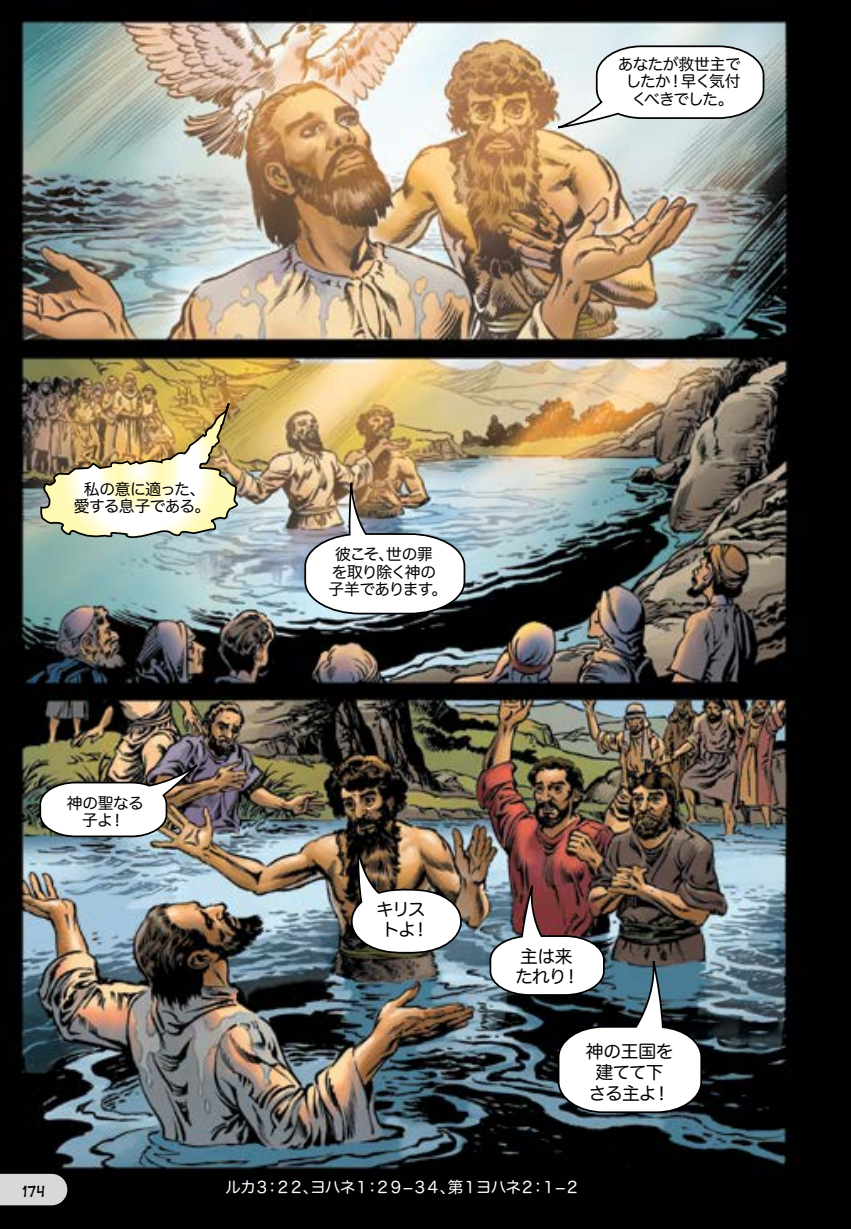
<style>
.page{position:relative;width:851px;height:1229px;background:#fff}
.page>*{position:absolute;margin:0;border:0;box-sizing:border-box;transform-origin:0 0}
.t1{font:17.68px/19.6px "Hira Maru Pro W4";letter-spacing:-.045em;color:#000;text-align:center}
.t2{font:15.75px/17.5px "Hira Maru Pro W4";letter-spacing:-.05em;color:#000;text-align:center}
.t3{font:15.75px "Hira Maru Pro W4";letter-spacing:-.11em;color:#fff}
.t4{font:14px "Digital Strip";color:#000}
</style>
<div class="page">
<img style="left:0;top:0;width:850px;height:1228px">
<img style="left:350px;top:821px;width:112px;height:134px">
<svg style="left:535px;top:45px;width:230px;height:88px"></svg>
<img style="left:39px;top:354px;width:206px;height:186px">
<img style="left:303px;top:451px;width:163px;height:164px">
<img style="left:488px;top:862px;width:215px;height:252px">
<img style="left:38px;top:749px;width:177px;height:89px">
<svg style="left:0;top:1173px;width:67px;height:32px"></svg>
<p class="t2" style="left:618px;top:54px;width:124px">あなたが救世主でしたか！早く気付くべきでした。</p>
<p class="t2" style="left:74px;top:479px;width:138px">私の意に適った、愛する息子である。</p>
<p class="t2" style="left:328px;top:544px;width:120px">彼こそ、世の罪<br>を取り除く神の子羊であります。</p>
<p class="t2" style="left:67px;top:793px;width:78px">神の聖なる子よ！</p>
<p class="t4" style="left:22px;top:1183px;width:24px">174</p>
<p class="t1" style="left:376px;top:898px;width:55px">キリストよ！</p>
<p class="t1" style="left:515px;top:945px;width:66px;text-align:left">主は来たれり！</p>
<p class="t1" style="left:586px;top:1039px;width:89px;line-height:21.3px">神の王国を建てて下さる主よ！</p>
<p class="t3" style="left:225px;top:1173px;width:356px">ルカ３：２２、ヨハネ１：２９−３４、第１ヨハネ２：１−２</p>
</div>
